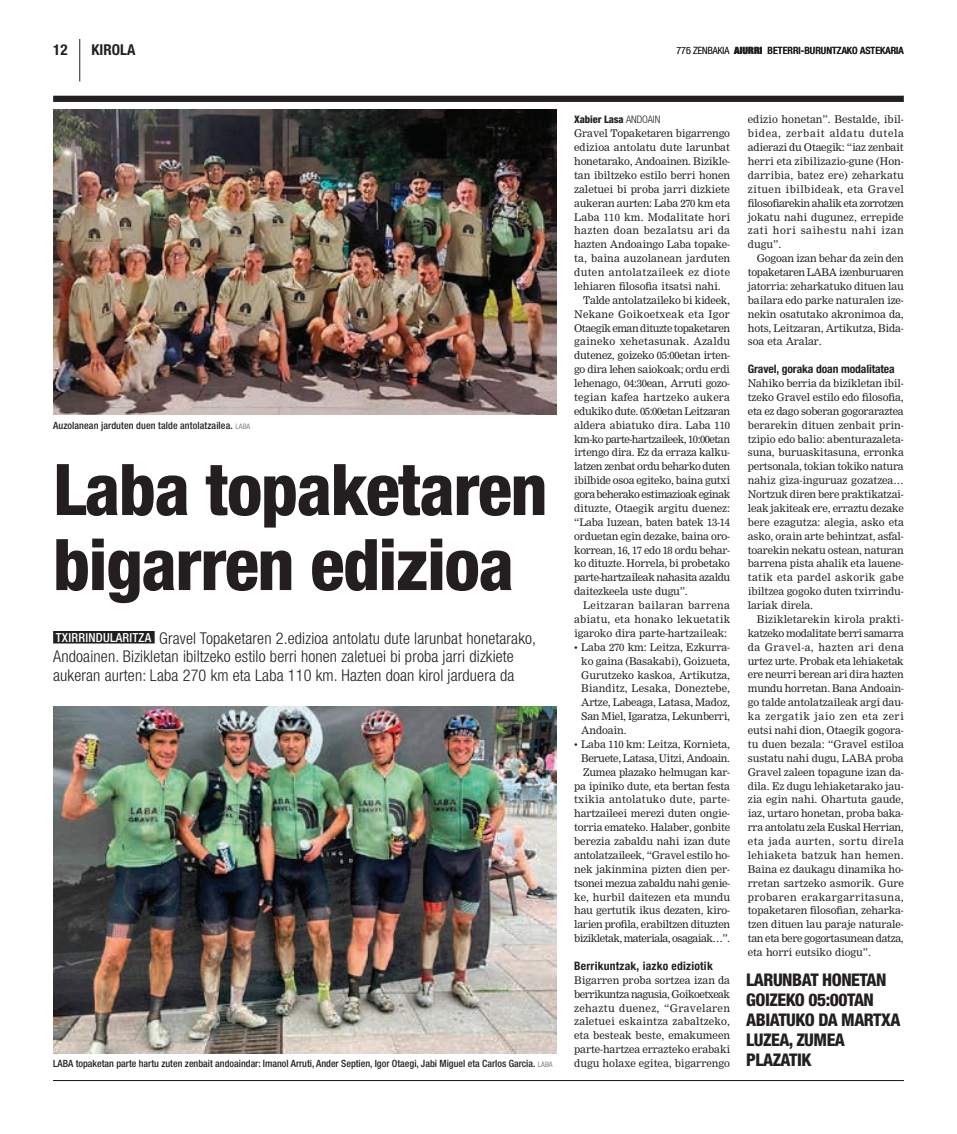
<style>
.page{position:relative;width:957px;height:1134px;background:#fff}
.page>*{position:absolute;margin:0;border:0;box-sizing:border-box;transform-origin:0 0}
.t1{font:800 condensed 71.25px/75px "Helvetica Neue";letter-spacing:-.02em;color:#231f20}
.t2{font:800 condensed 17.5px/20px "Helvetica Neue";letter-spacing:.03em;color:#231f20}
.t3{font:300 condensed 16.25px/18.8px "Helvetica Neue";letter-spacing:.01em;color:#231f20}
.t4{font:700 condensed 15px "Helvetica Neue";color:#231f20}
.t5{font:700 condensed 11.62px "Helvetica Neue";letter-spacing:-.01em;color:#231f20}
.t6{font:700 condensed 11.62px "Helvetica Neue";letter-spacing:.02em;color:#231f20}
.t7{font:10.38px/13.9px "M Nimrod";letter-spacing:-.015em;color:#231f20;text-align:justify}
.t8{font:10.38px "M Nimrod";letter-spacing:-.045em;color:#231f20}
.t9{font:10.38px "M Nimrod";letter-spacing:-.035em;color:#231f20}
.t10{font:10.38px "M Nimrod";letter-spacing:.03em;color:#231f20}
.t11{font:10.38px "M Nimrod";letter-spacing:.025em;color:#231f20}
.t12{font:10.38px "M Nimrod";letter-spacing:.02em;color:#231f20}
.t13{font:10.38px "M Nimrod";letter-spacing:.01em;color:#231f20}
.t14{font:800 condensed 10.38px "Helvetica Neue";letter-spacing:-.01em;color:#231f20}
.t15{font:500 condensed 10px "Helvetica Neue";color:#231f20}
.t16{font:300 condensed 10px "Helvetica Neue";color:#231f20}
.s1{font-weight:900}
.s2{font-weight:400;font-size:7.5px;color:#808285}
.s3{font-weight:500;font-size:12.5px;color:#fff}
.s4{font-weight:300}
</style>
<div class="page">
<hr style="left:79px;top:39px;width:1px;height:42px;background:#231f20">
<hr style="left:53px;top:1080px;width:851px;height:1px;background:#231f20">
<img style="left:53px;top:110px;width:503px;height:305px">
<img style="left:53px;top:706px;width:503px;height:347px">
<div style="left:53px;top:96px;width:851px;height:6px;background:#231f20"></div>
<div style="left:53px;top:631px;width:102px;height:12px;background:#231f20"></div>
<h3 class="t4" style="left:53px;top:41px;width:16px">12</h3>
<h3 class="t4" style="left:91px;top:41px;width:44px">kirola</h3>
<p class="t16" style="left:686px;top:45px;width:6px">6</p>
<p class="t16" style="left:676px;top:45px;width:87px">775 zenbakia <span class="s1">AIURRI</span></p>
<p class="t15" style="left:767px;top:45px;width:138px">BETERRI-BURUNTZAKO ASTEKARIA</p>
<p class="t15" style="left:53px;top:419px;width:198px">Auzolanean jarduten duen talde antolatzailea. <span class="s2">LABA</span></p>
<h1 class="t1" style="left:53px;top:451px;width:496px">LABA TOPAKETAREN<br>BIGARREN EDIZIOA</h1>
<p class="t3" style="left:53px;top:628px;width:484px"><span class="s3">TXIRRINDULARITZA</span> Gravel Topaketaren 2.edizioa antolatu dute larunbat honetarako,<br>Andoainen. Bizikletan ibiltzeko estilo berri honen zaletuei bi proba jarri dizkiete aukeran aurten: Laba 270 km eta Laba 110 km. Hazten doan kirol jarduera da</p>
<p class="t15" style="left:53px;top:1057px;width:500px">LABA topaketan parte hartu zuten zenbait andoaindar: Imanol Arruti, Ander Septien, Igor Otaegi, Jabi Miguel eta Carlos Garcia. <span class="s2">LABA</span></p>
<p class="t14" style="left:574px;top:113px;width:88px">XABIER LASA <span class="s4">andoain</span></p>
<p class="t7" style="left:574px;top:127px;width:157px">Gravel Topaketaren bigarrengo</p>
<p class="t7" style="left:574px;top:141px;width:157px">edizioa antolatu dute larunbat</p>
<p class="t7" style="left:574px;top:154px;width:157px">honetarako, Andoainen. Bizikle-</p>
<p class="t7" style="left:574px;top:168px;width:157px">tan ibiltzeko estilo berri honen</p>
<p class="t7" style="left:574px;top:182px;width:157px">zaletuei bi proba jarri dizkiete</p>
<p class="t7" style="left:574px;top:196px;width:157px">aukeran aurten: Laba 270 km eta</p>
<p class="t12" style="left:574px;top:211px;width:157px">Laba 110 km. Modalitate hori</p>
<p class="t10" style="left:574px;top:224px;width:157px">hazten doan bezalatsu ari da</p>
<p class="t7" style="left:574px;top:238px;width:157px">hazten Andoaingo Laba topake-</p>
<p class="t13" style="left:574px;top:252px;width:158px">ta, baina auzolanean jarduten</p>
<p class="t10" style="left:574px;top:266px;width:157px">duten antolatzaileek ez diote</p>
<p class="t7" style="left:574px;top:279px;width:148px">lehiaren filosofia itsatsi nahi.</p>
<p class="t7" style="left:583px;top:293px;width:149px">Talde antolatzaileko bi kideek,</p>
<p class="t11" style="left:574px;top:308px;width:157px">Nekane Goikoetxeak eta Igor</p>
<p class="t8" style="left:574px;top:322px;width:157px">Otaegik eman dituzte topaketaren</p>
<p class="t11" style="left:574px;top:335px;width:157px">gaineko xehetasunak. Azaldu</p>
<p class="t7" style="left:574px;top:349px;width:157px">dutenez, goizeko 05:00etan irten-</p>
<p class="t7" style="left:574px;top:363px;width:157px">go dira lehen saiokoak; ordu erdi</p>
<p class="t7" style="left:574px;top:376px;width:157px">lehenago, 04:30ean, Arruti gozo-</p>
<p class="t11" style="left:574px;top:391px;width:157px">tegian kafea hartzeko aukera</p>
<p class="t9" style="left:574px;top:405px;width:157px">edukiko dute. 05:00etan Leitzaran</p>
<p class="t7" style="left:574px;top:418px;width:157px">aldera abiatuko dira. Laba 110</p>
<p class="t8" style="left:574px;top:433px;width:157px">km-ko parte-hartzaileek, 10:00etan</p>
<p class="t7" style="left:574px;top:446px;width:157px">irtengo dira. Ez da erraza kalku-</p>
<p class="t9" style="left:574px;top:460px;width:157px">latzen zenbat ordu beharko duten</p>
<p class="t7" style="left:574px;top:474px;width:157px">ibilbide osoa egiteko, baina gutxi</p>
<p class="t8" style="left:574px;top:488px;width:157px">gora beherako estimazioak eginak</p>
<p class="t7" style="left:574px;top:501px;width:157px">dituzte, Otaegik argitu duenez:</p>
<p class="t7" style="left:574px;top:515px;width:157px">“Laba luzean, baten batek 13-14</p>
<p class="t7" style="left:574px;top:529px;width:157px">orduetan egin dezake, baina oro-</p>
<p class="t7" style="left:574px;top:543px;width:157px">korrean, 16, 17 edo 18 ordu behar-</p>
<p class="t7" style="left:574px;top:557px;width:157px">ko dituzte. Horrela, bi probetako</p>
<p class="t9" style="left:574px;top:571px;width:158px">parte-hartzaileak nahasita azaldu</p>
<p class="t7" style="left:574px;top:585px;width:115px">daitezkeela uste dugu”.</p>
<p class="t10" style="left:583px;top:599px;width:149px">Leitzaran bailaran barrena</p>
<p class="t12" style="left:574px;top:613px;width:157px">abiatu, eta honako lekuetatik</p>
<p class="t7" style="left:574px;top:626px;width:154px">igaroko dira parte-hartzaileak:</p>
<p class="t7" style="left:581px;top:640px;width:150px;text-indent:-7px">• Laba 270 km: Leitza, Ezkurra&shy;ko gaina (Basakabi), Goizueta, Gurutzeko kaskoa, Artikutza, Bianditz, Lesaka, Doneztebe, Artze, Labeaga, Latasa, Madoz, San Miel, Igaratza, Lekunberri, Andoain.</p>
<p class="t7" style="left:574px;top:737px;width:157px;text-align:right">• Laba 110 km: Leitza, Kornieta, Beruete, Latasa, Uitzi, Andoain.<br>Zumea plazako helmugan kar&shy;pa ipiniko dute, eta bertan festa txikia antolatuko dute, parte&shy;hartzaileei merezi duten ongie&shy;torria emateko. Halaber, gonbite berezia zabaldu nahi izan dute antolatzaileek, “Gravel estilo ho&shy;nek jakinmina pizten dien per&shy;tsonei mezua zabaldu nahi genie&shy;ke, hurbil daitezen eta mundu hau gertutik ikus dezaten, kiro&shy;larien profila, erabiltzen dituzten bizikletak, materiala, osagaiak…”.</p>
<p class="t6" style="left:574px;top:959px;width:140px">Berrikuntzak, iazko ediziotik</p>
<p class="t7" style="left:574px;top:973px;width:157px">Bigarren proba sortzea izan da berrikuntza nagusia, Goikoetxeak zehaztu duenez, “Gravelaren zaletuei eskaintza zabaltzeko, eta besteak beste, emakumeen parte-hartzea errazteko erabaki dugu holaxe egitea, bigarrengo</p>
<p class="t7" style="left:748px;top:113px;width:158px">edizio honetan”. Bestalde, ibil&shy;bidea, zerbait aldatu dutela adierazi du Otaegik: “iaz zenbait herri eta zibilizazio-gune (Hon&shy;darribia, batez ere) zeharkatu zituen ibilbideak, eta Gravel filosofiarekin ahalik eta zorrotzen jokatu nahi dugunez, errepide zati hori saihestu nahi izan dugu”.</p>
<p class="t7" style="left:748px;top:252px;width:157px;text-indent:9px">Gogoan izan behar da zein den topaketaren LABA izenburuaren jatorria: zeharkatuko dituen lau bailara edo parke naturalen ize&shy;nekin osatutako akronimoa da, hots, Leitzaran, Artikutza, Bida&shy;soa eta Aralar.</p>
<p class="t5" style="left:748px;top:362px;width:148px">Gravel, goraka doan modalitatea</p>
<p class="t7" style="left:748px;top:376px;width:158px">Nahiko berria da bizikletan ibil&shy;tzeko Gravel estilo edo filosofia, eta ez dago soberan gogoraraztea berarekin dituen zenbait prin&shy;tzipio edo balio: abenturazaleta&shy;suna, buruaskitasuna, erronka pertsonala, tokian tokiko natura nahiz giza-inguruaz gozatzea… Nortzuk diren bere praktikatzai&shy;leak jakiteak ere, erraztu dezake bere ezagutza: alegia, asko eta asko, orain arte behintzat, asfal&shy;toarekin nekatu ostean, naturan barrena pista ahalik eta lauene&shy;tatik eta pardel askorik gabe ibiltzea gogoko duten txirrindu&shy;lariak direla.</p>
<p class="t7" style="left:748px;top:612px;width:158px;text-indent:9px">Bizikletarekin kirola prakti&shy;katzeko modalitate berri samarra da Gravel-a, hazten ari dena urtez urte. Probak eta lehiaketak ere neurri berean ari dira hazten mundu horretan. Bana Andoain&shy;go talde antolatzaileak argi dau&shy;ka zergatik jaio zen eta zeri eutsi nahi dion, Otaegik gogora&shy;tu duen bezala: “Gravel estiloa sustatu nahi dugu, LABA proba Gravel zaleen topagune izan da&shy;dila. Ez dugu lehiaketarako jau&shy;zia egin nahi. Ohartuta gaude, iaz, urtaro honetan, proba baka&shy;rra antolatu zela Euskal Herrian, eta jada aurten, sortu direla lehiaketa batzuk han hemen.<br>Baina ez daukagu dinamika ho&shy;rretan sartzeko asmorik. Gure probaren erakargarritasuna, topaketaren filosofian, zeharka&shy;tzen dituen lau paraje naturale&shy;tan eta bere gogortasunean datza, eta horri eutsiko diogu”.</p>
<h2 class="t2" style="left:746px;top:969px;width:146px">LARUNBAT HONETAN<br>GOIZEKO 05:00TAN<br>ABIATUKO DA MARTXA<br>LUZEA, ZUM EA<br>PLAZATIK</h2>
</div>
